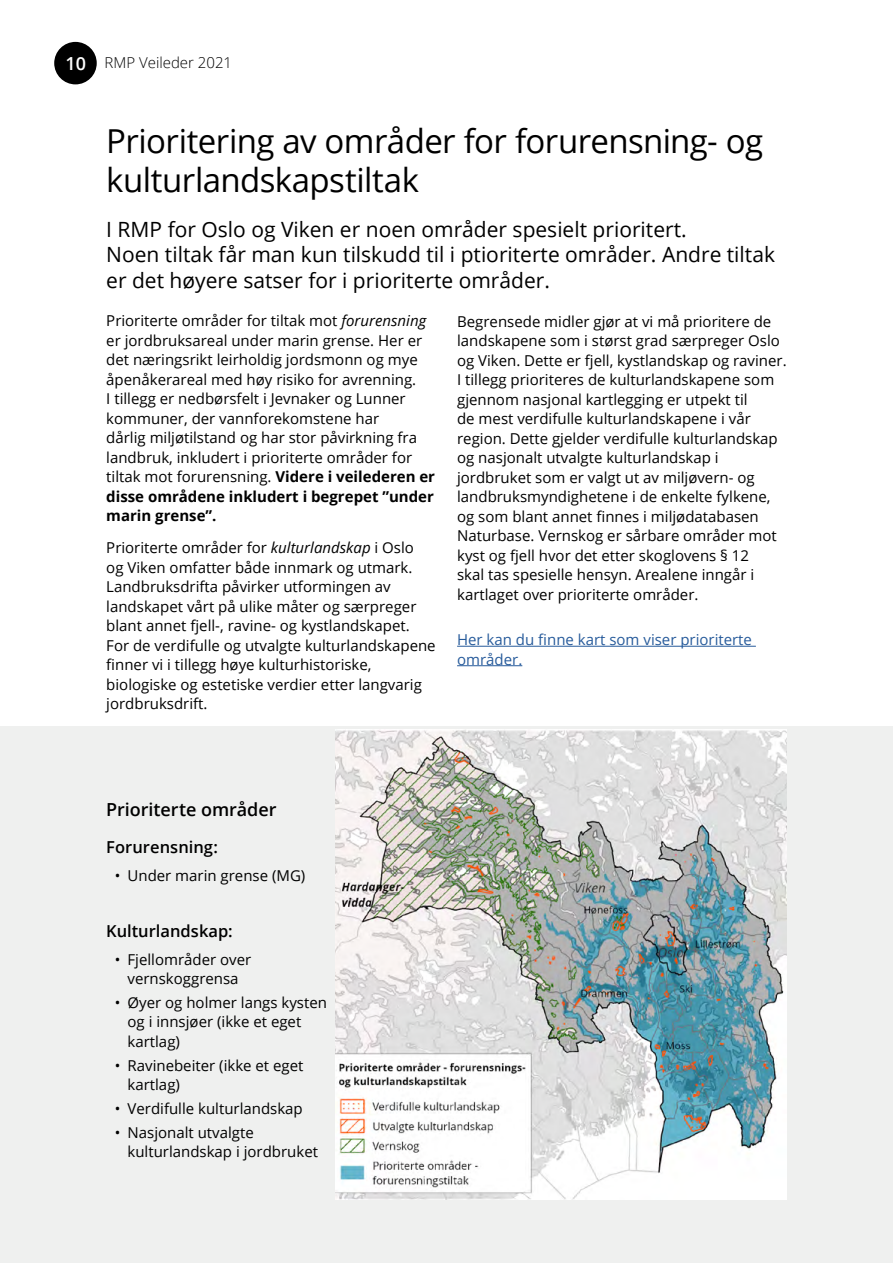
<style>
.page{position:relative;width:893px;height:1263px;background:#fff}
.page>*{position:absolute;margin:0;border:0;box-sizing:border-box;transform-origin:0 0}
.t1{font:33px/39.6px "Open Sans";letter-spacing:-.02em;color:#000}
.t2{font:21px/25.2px "Open Sans";color:#000}
.t3{font:600 18px "Open Sans";letter-spacing:-.005em;color:#000}
.t4{font:600 16.5px "Open Sans";color:#000}
.t5{font:15px/19.5px "Open Sans";color:#000}
.t6{font:15px/19.5px "Open Sans";color:#275b9b}
.t7{font:300 15px "Open Sans";color:#000}
.s1{font-weight:600;font-size:18px;color:#fff}
.s2{font-style:italic}
.s3{font-weight:700}
</style>
<div class="page">
<div style="left:54px;top:42px;width:43px;height:42px;background:#000;border-radius:50%"></div>
<div style="left:0;top:727px;width:893px;height:536px;background:#eff0ef"></div>
<img style="left:335px;top:729px;width:452px;height:470px">
<hr style="left:457px;top:646px;width:299px;height:1px;background:#275b9b">
<hr style="left:457px;top:665px;width:65px;height:1px;background:#275b9b">
<p class="t7" style="left:66px;top:53px;width:168px"><span class="s1">10</span> RMP Veileder 2021</p>
<h1 class="t1" style="left:106px;top:120px;width:658px">Prioritering av områder for forurensning- og kulturlandskapstiltak</h1>
<h2 class="t2" style="left:106px;top:216px;width:670px">I RMP for Oslo og Viken er noen områder spesielt prioritert.<br>Noen tiltak får man kun tilskudd til i ptioriterte områder. Andre tiltak er det høyere satser for i prioriterte områder.</h2>
<p class="t5" style="left:106px;top:311px;width:330px">Prioriterte områder for tiltak mot <span class="s2">forurensning </span>er jordbruksareal under marin grense. Her er det næringsrikt leirholdig jordsmonn og mye åpenåkerareal med høy risiko for avrenning.<br>I tillegg er nedbørsfelt i Jevnaker og Lunner kommuner, der vannforekomstene har<br>dårlig miljøtilstand og har stor påvirkning fra landbruk, inkludert i prioriterte områder for tiltak mot forurensning. <span class="s3">Videre i veilederen er disse områdene inkludert i begrepet ”under marin grense”.</span></p>
<p class="t5" style="left:106px;top:538px;width:331px">Prioriterte områder for <span class="s2">kulturlandskap</span> i Oslo<br>og Viken omfatter både innmark og utmark.<br>Landbruksdrifta påvirker utformingen av landskapet vårt på ulike måter og særpreger blant annet fjell-, ravine- og kystlandskapet.<br>For de verdifulle og utvalgte kulturlandskapene finner vi i tillegg høye kulturhistoriske, biologiske og estetiske verdier etter langvarig jordbruksdrift.</p>
<p class="t5" style="left:457px;top:311px;width:331px">Begrensede midler gjør at vi må prioritere de landskapene som i størst grad særpreger Oslo og Viken. Dette er fjell, kystlandskap og raviner.<br>I tillegg prioriteres de kulturlandskapene som gjennom nasjonal kartlegging er utpekt til<br>de mest verdifulle kulturlandskapene i vår region. Dette gjelder verdifulle kulturlandskap og nasjonalt utvalgte kulturlandskap i jordbruket som er valgt ut av miljøvern- og landbruksmyndighetene i de enkelte fylkene, og som blant annet finnes i miljødatabasen Naturbase. Vernskog er sårbare områder mot kyst og fjell hvor det etter skoglovens § 12<br>skal tas spesielle hensyn. Arealene inngår i kartlaget over prioriterte områder.</p>
<p class="t6" style="left:457px;top:629px;width:296px">Her kan du finne kart som viser prioriterte områder.</p>
<p class="t3" style="left:106px;top:797px;width:172px">Prioriterte områder</p>
<p class="t4" style="left:106px;top:835px;width:113px">Forurensning:</p>
<p class="t5" style="left:115px;top:865px;width:192px">• Under marin grense (MG)</p>
<p class="t4" style="left:106px;top:919px;width:128px">Kulturlandskap:</p>
<p class="t5" style="left:115px;top:949px;width:138px;text-align:center">• Fjellområder over vernskoggrensa</p>
<p class="t5" style="left:128px;top:992px;width:201px;text-indent:-13px">• Øyer og holmer langs kysten og i innsjøer (ikke et eget kartlag)</p>
<p class="t5" style="left:128px;top:1055px;width:177px;text-indent:-13px">• Ravinebeiter (ikke et eget kartlag)</p>
<p class="t5" style="left:115px;top:1098px;width:190px">• Verdifulle kulturlandskap</p>
<p class="t5" style="left:128px;top:1122px;width:192px;text-indent:-13px">• Nasjonalt utvalgte kulturlandskap i jordbruket</p>
</div>
